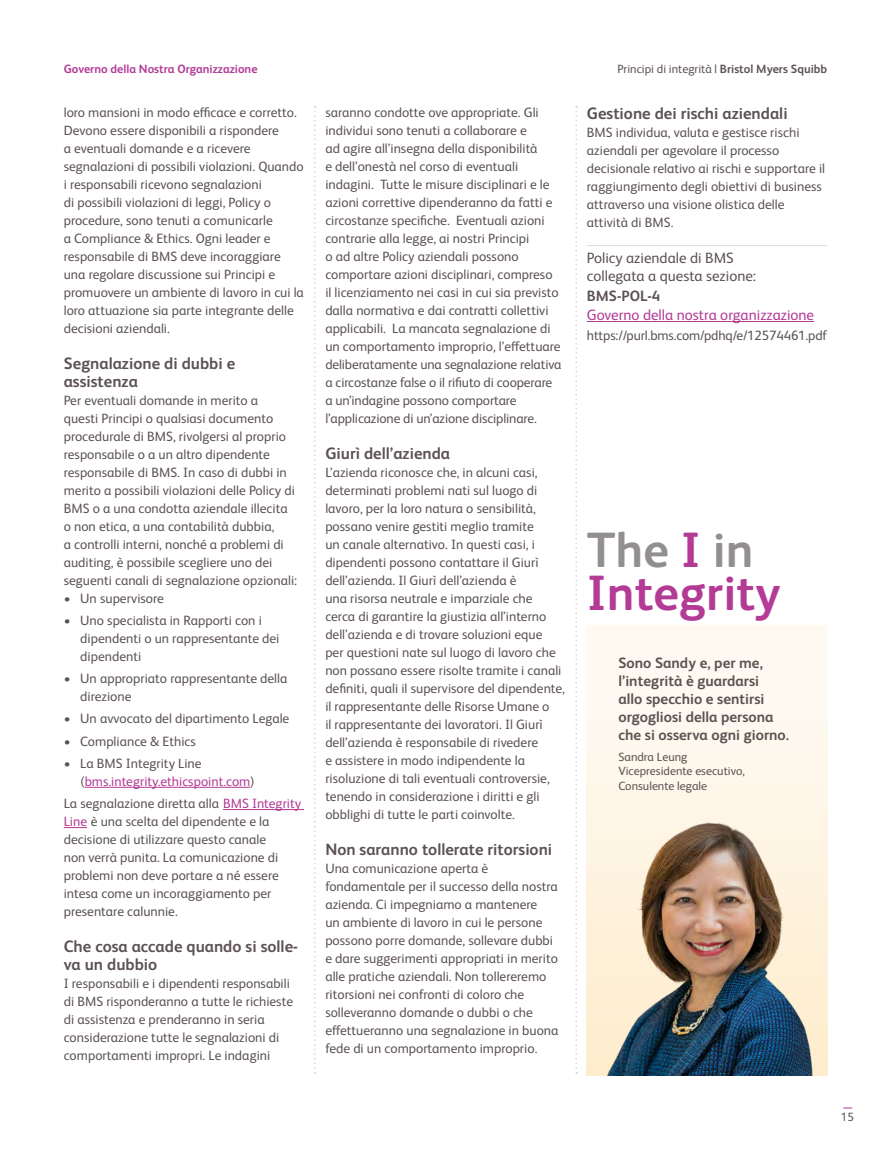
<style>
.page{position:relative;width:891px;height:1161px;background:#fff}
.page>*{position:absolute;margin:0;border:0;box-sizing:border-box;transform-origin:0 0}
.Subhead{font:700 49.65px "BMS Humanity";color:#b33b96}
.Subhead-2{font:700 49.65px "BMS Humanity";color:#938f8f}
.Subhead-3{font:700 16.5px/18px "BMS Humanity";color:#5c5253}
.Subhead-4{font:700 15px/18px "BMS Humanity";color:#5c5253}
.policy{font:15px/18px "BMS Humanity";color:#5c5253}
.Body_Text{font:15px/19.5px "BMS Humanity";color:#b33b96}
.Body_Text-2{font:13.5px/18px "BMS Humanity";color:#5c5253}
.t1{font:13.5px/18px "BMS Humanity";color:#b33b96}
.Body_Text-3{font:12px/14.4px "BMS Humanity";color:#5c5253}
.Section_Title{font:700 12px "BMS Humanity";color:#b33b96}
.s1{color:#5c5253}
.s2{color:#b33b96}
.s3{font-weight:700}
.s4{font-weight:700;color:#5c5253}
</style>
<div class="page">
<hr style="left:85px;top:787px;width:165px;height:1px;background:#b33b96">
<hr style="left:223px;top:809px;width:81px;height:1px;background:#b33b96">
<svg style="left:64px;top:827px;width:23px;height:1px"></svg>
<hr style="left:587px;top:245px;width:240px;height:1px;background:#e0d8dd">
<hr style="left:587px;top:321px;width:227px;height:1px;background:#b33b96">
<svg style="left:314px;top:106px;width:2px;height:968px"></svg>
<svg style="left:576px;top:106px;width:1px;height:968px"></svg>
<div style="left:587px;top:626px;width:240px;height:450px;background:#fef9f0"></div>
<img style="left:587px;top:820px;width:240px;height:256px">
<hr style="left:0;top:185px;width:1px;height:302px;background:#461e11">
<p class="Section_Title" style="left:64px;top:60px;width:195px">Governo della Nostra Organizzazione</p>
<p class="Body_Text-2" style="left:64px;top:102px;width:242px">loro mansioni in modo efficace e corretto.<br>Devono essere disponibili a rispondere<br>a eventuali domande e a ricevere segnalazioni di possibili violazioni. Quando i responsabili ricevono segnalazioni<br>di possibili violazioni di leggi, Policy o procedure, sono tenuti a comunicarle<br>a Compliance &amp; Ethics. Ogni leader e responsabile di BMS deve incoraggiare una regolare discussione sui Principi e promuovere un ambiente di lavoro in cui la loro attuazione sia parte integrante delle decisioni aziendali.</p>
<p class="Subhead-3" style="left:64px;top:353px;width:173px">Segnalazione di dubbi e assistenza</p>
<p class="Body_Text-2" style="left:64px;top:390px;width:235px">Per eventuali domande in merito a<br>questi Principi o qualsiasi documento procedurale di BMS, rivolgersi al proprio responsabile o a un altro dipendente responsabile di BMS. In caso di dubbi in merito a possibili violazioni delle Policy di BMS o a una condotta aziendale illecita o non etica, a una contabilità dubbia,<br>a controlli interni, nonché a problemi di auditing, è possibile scegliere uno dei seguenti canali di segnalazione opzionali:</p>
<p class="Body_Text-2" style="left:64px;top:588px;width:102px">• Un supervisore</p>
<p class="Body_Text-2" style="left:80px;top:610px;width:201px;text-indent:-16px">• Uno specialista in Rapporti con i dipendenti o un rappresentante dei dipendenti</p>
<p class="Body_Text-2" style="left:80px;top:669px;width:209px;text-indent:-16px">• Un appropriato rappresentante della direzione</p>
<p class="Body_Text-2" style="left:64px;top:709px;width:227px">• Un avvocato del dipartimento Legale</p>
<p class="Body_Text-2" style="left:64px;top:731px;width:134px">• Compliance &amp; Ethics</p>
<p class="t1" style="left:80px;top:753px;width:176px;text-indent:-16px"><span class="s1">• La BMS Integrity Line (</span>bms.integrity.ethicspoint.com<span class="s1">)</span></p>
<p class="Body_Text-2" style="left:64px;top:794px;width:239px">La segnalazione diretta alla <span class="s2">BMS Integrity Line</span> è una scelta del dipendente e la decisione di utilizzare questo canale<br>non verrà punita. La comunicazione di problemi non deve portare a né essere intesa come un incoraggiamento per presentare calunnie.</p>
<p class="Subhead-3" style="left:64px;top:937px;width:236px">Che cosa accade quando si solle&shy;va un dubbio</p>
<p class="Body_Text-2" style="left:64px;top:974px;width:231px">I responsabili e i dipendenti responsabili di BMS risponderanno a tutte le richieste di assistenza e prenderanno in seria considerazione tutte le segnalazioni di comportamenti impropri. Le indagini</p>
<p class="Body_Text-2" style="left:325px;top:102px;width:238px">saranno condotte ove appropriate. Gli individui sono tenuti a collaborare e<br>ad agire all’insegna della disponibilità<br>e dell’onestà nel corso di eventuali indagini. Tutte le misure disciplinari e le azioni correttive dipenderanno da fatti e circostanze specifiche. Eventuali azioni contrarie alla legge, ai nostri Principi<br>o ad altre Policy aziendali possono comportare azioni disciplinari, compreso il licenziamento nei casi in cui sia previsto dalla normativa e dai contratti collettivi applicabili. La mancata segnalazione di un comportamento improprio, l’effettuare deliberatamente una segnalazione relativa a circostanze false o il rifiuto di cooperare a un’indagine possono comportare l’applicazione di un’azione disciplinare.</p>
<p class="Subhead-3" style="left:325px;top:443px;width:126px">Giurì dell’azienda</p>
<p class="Body_Text-2" style="left:325px;top:462px;width:241px">L’azienda riconosce che, in alcuni casi, determinati problemi nati sul luogo di lavoro, per la loro natura o sensibilità, possano venire gestiti meglio tramite<br>un canale alternativo. In questi casi, i dipendenti possono contattare il Giurì dell’azienda. Il Giurì dell’azienda è<br>una risorsa neutrale e imparziale che cerca di garantire la giustizia all’interno dell’azienda e di trovare soluzioni eque<br>per questioni nate sul luogo di lavoro che non possano essere risolte tramite i canali definiti, quali il supervisore del dipendente, il rappresentante delle Risorse Umane o<br>il rappresentante dei lavoratori. Il Giurì dell’azienda è responsabile di rivedere<br>e assistere in modo indipendente la risoluzione di tali eventuali controversie, tenendo in considerazione i diritti e gli obblighi di tutte le parti coinvolte.</p>
<p class="Subhead-3" style="left:325px;top:839px;width:228px">Non saranno tollerate ritorsioni</p>
<p class="Body_Text-2" style="left:325px;top:858px;width:235px">Una comunicazione aperta è fondamentale per il successo della nostra azienda. Ci impegniamo a mantenere<br>un ambiente di lavoro in cui le persone possono porre domande, sollevare dubbi e dare suggerimenti appropriati in merito alle pratiche aziendali. Non tollereremo ritorsioni nei confronti di coloro che solleveranno domande o dubbi o che effettueranno una segnalazione in buona fede di un comportamento improprio.</p>
<p class="Body_Text-3" style="left:617px;top:61px;width:211px">Principi di integrità | <span class="s3">Bristol Myers Squibb</span></p>
<p class="Subhead-3" style="left:587px;top:104px;width:202px">Gestione dei rischi aziendali</p>
<p class="Body_Text-2" style="left:587px;top:122px;width:240px">BMS individua, valuta e gestisce rischi aziendali per agevolare il processo decisionale relativo ai rischi e supportare il raggiungimento degli obiettivi di business attraverso una visione olistica delle attività di BMS.</p>
<p class="policy" style="left:587px;top:248px;width:171px">Policy aziendale di BMS collegata a questa sezione:</p>
<p class="Body_Text" style="left:587px;top:284px;width:229px"><span class="s4">BMS-POL-4<br></span>Governo della nostra organizzazione</p>
<p class="Body_Text-2" style="left:587px;top:325px;width:242px">https://purl.bms.com/pdhq/e/12574461.pdf</p>
<p class="Subhead-2" style="left:587px;top:515px;width:168px">The <span class="s2">I</span> in</p>
<p class="Subhead" style="left:587px;top:558px;width:195px">Integrity</p>
<p class="Subhead-4" style="left:618px;top:653px;width:172px">Sono Sandy e, per me, l’integrità è guardarsi<br>allo specchio e sentirsi orgogliosi della persona che si osserva ogni giorno.</p>
<p class="Body_Text-3" style="left:618px;top:749px;width:128px">Sandra Leung<br>Vicepresidente esecutivo,<br>Consulente legale</p>
<p class="Body_Text-3" style="left:841px;top:1109px;width:15px">15</p>
</div>
